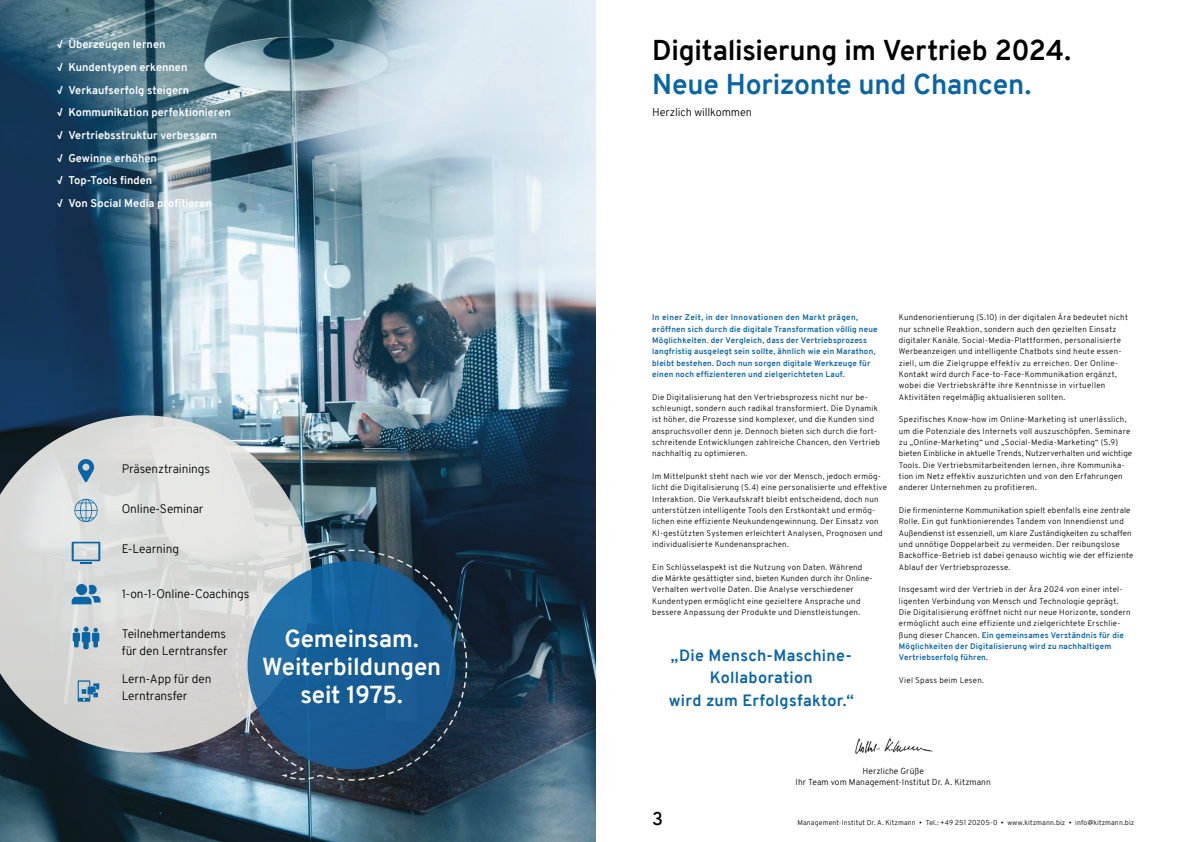
<style>
.page{position:relative;width:1191px;height:842px;background:#fff}
.page>*{position:absolute;margin:0;border:0;box-sizing:border-box;transform-origin:0 0}
.t1{font:700 28px "Overpass";letter-spacing:-.01em;color:#000}
.t2{font:700 28px "Overpass";letter-spacing:-.005em;color:#0a65a5}
.t3{font:700 24px/28.3px "Overpass";letter-spacing:-.005em;color:#fff;text-align:center}
.t4{font:600 18px "Overpass";color:#000}
.t5{font:700 16px/22.7px "Overpass";letter-spacing:.015em;color:#0a65a5;text-align:center}
.t6{font:300 12px/17px "Overpass";letter-spacing:-.005em;color:#000}
.t7{font:700 11px/22.7px "Overpass";letter-spacing:.005em;color:#fff}
.t8{font:300 11px "Overpass";letter-spacing:-.005em;color:#000}
.t9{font:300 8.5px/11.3px "Overpass";letter-spacing:.01em;color:#000;text-align:center}
.t10{font:300 8px/11.3px "Overpass";letter-spacing:.03em;color:#000}
.t11{font:700 8px/11.3px "Overpass";letter-spacing:.025em;color:#0a65a5}
.t12{font:300 7px "Overpass";letter-spacing:.015em;color:#000}
.s1{font-weight:700;color:#0a65a5}
</style>
<div class="page">
<img style="left:855px;top:738px;width:78px;height:17px">
<img style="left:0;top:0;width:595px;height:842px">
<svg style="left:0;top:415px;width:312px;height:338px;background:#c0c4c4"></svg>
<svg style="left:235px;top:549px;width:233px;height:232px;background:#306087"></svg>
<svg style="left:74px;top:499px;width:24px;height:23px"></svg>
<svg style="left:77px;top:458px;width:17px;height:24px"></svg>
<svg style="left:72px;top:542px;width:28px;height:22px"></svg>
<svg style="left:73px;top:626px;width:26px;height:23px"></svg>
<svg style="left:72px;top:584px;width:28px;height:20px"></svg>
<svg style="left:78px;top:680px;width:21px;height:22px"></svg>
<h3 class="t7" style="left:57px;top:33px;width:176px">√ Überzeugen lernen<br>√ Kundentypen erkennen<br>√ Verkaufserfolg steigern<br>√ Kommunikation perfektionieren √ Vertriebsstruktur verbessern<br>√ Gewinne erhöhen<br>√ Top-Tools finden<br>√ Von Social Media profitieren</h3>
<h3 class="t6" style="left:122px;top:461px;width:90px">Präsenztrainings</h3>
<h3 class="t6" style="left:122px;top:500px;width:83px">Online-Seminar</h3>
<h3 class="t6" style="left:122px;top:540px;width:59px">E-Learning</h3>
<h3 class="t6" style="left:122px;top:585px;width:129px">1-on-1-Online-Coachings</h3>
<h3 class="t6" style="left:122px;top:625px;width:108px">Teilnehmertandems für den Lerntransfer</h3>
<h3 class="t6" style="left:122px;top:671px;width:91px">Lern-App für den<br>Lerntransfer</h3>
<h2 class="t3" style="left:262px;top:624px;width:180px">Gemeinsam.<br>Weiterbildungen seit 1975.</h2>
<h1 class="t1" style="left:652px;top:30px;width:420px">Digitalisierung im Vertrieb 2024.</h1>
<h1 class="t2" style="left:652px;top:64px;width:380px">Neue Horizonte und Chancen.</h1>
<h3 class="t8" style="left:652px;top:105px;width:101px">Herzlich willkommen</h3>
<p class="t11" style="left:652px;top:312px;width:227px">In einer Zeit, in der Innovationen den Markt prägen, eröffnen sich durch die digitale Transformation völlig neue Möglichkeiten. der Vergleich, dass der Vertriebsprozess langfristig ausgelegt sein sollte, ähnlich wie ein Marathon, bleibt bestehen. Doch nun sorgen digitale Werkzeuge für einen noch effizienteren und zielgerichteten Lauf.</p>
<p class="t10" style="left:652px;top:391px;width:229px">Die Digitalisierung hat den Vertriebsprozess nicht nur be&shy;schleunigt, sondern auch radikal transformiert. Die Dynamik ist höher, die Prozesse sind komplexer, und die Kunden sind anspruchsvoller denn je. Dennoch bieten sich durch die fort&shy;schreitende Entwicklungen zahlreiche Chancen, den Vertrieb nachhaltig zu optimieren.</p>
<p class="t10" style="left:652px;top:471px;width:236px">Im Mittelpunkt steht nach wie vor der Mensch, jedoch ermög&shy;licht die Digitalisierung (S.4) eine personalisierte und effektive Interaktion. Die Verkaufskraft bleibt entscheidend, doch nun unterstützen intelligente Tools den Erstkontakt und ermög&shy;lichen eine effiziente Neukundengewinnung. Der Einsatz von KI-gestützten Systemen erleichtert Analysen, Prognosen und individualisierte Kundenansprachen.</p>
<p class="t10" style="left:652px;top:561px;width:222px">Ein Schlüsselaspekt ist die Nutzung von Daten. Während die Märkte gesättigter sind, bieten Kunden durch ihr Online-Verhalten wertvolle Daten. Die Analyse verschiedener Kundentypen ermöglicht eine gezieltere Ansprache und bessere Anpassung der Produkte und Dienstleistungen.</p>
<h3 class="t5" style="left:669px;top:644px;width:186px">„Die Mensch-Maschine-<br>Kollaboration<br>wird zum Erfolgsfaktor.“</h3>
<p class="t10" style="left:899px;top:312px;width:230px">Kundenorientierung (S.10) in der digitalen Ära bedeutet nicht nur schnelle Reaktion, sondern auch den gezielten Einsatz digitaler Kanäle. Social-Media-Plattformen, personalisierte Werbeanzeigen und intelligente Chatbots sind heute essen&shy;ziell, um die Zielgruppe effektiv zu erreichen. Der Online-Kontakt wird durch Face-to-Face-Kommunikation ergänzt, wobei die Vertriebskräfte ihre Kenntnisse in virtuellen Aktivitäten regelmäßig aktualisieren sollten.</p>
<p class="t10" style="left:899px;top:414px;width:235px">Spezifisches Know-how im Online-Marketing ist unerlässlich, um die Potenziale des Internets voll auszuschöpfen. Seminare zu „Online-Marketing“ und „Social-Media-Marketing“ (S.9) bieten Einblicke in aktuelle Trends, Nutzerverhalten und wichtige Tools. Die Vertriebsmitarbeitenden lernen, ihre Kommunika&shy;tion im Netz effektiv auszurichten und von den Erfahrungen anderer Unternehmen zu profitieren.</p>
<p class="t10" style="left:899px;top:505px;width:236px">Die firmeninterne Kommunikation spielt ebenfalls eine zentrale Rolle. Ein gut funktionierendes Tandem von Innendienst und Außendienst ist essenziell, um klare Zuständigkeiten zu schaffen und unnötige Doppelarbeit zu vermeiden. Der reibungslose Backoffice-Betrieb ist dabei genauso wichtig wie der effiziente Ablauf der Vertriebsprozesse.</p>
<p class="t10" style="left:899px;top:584px;width:233px">Insgesamt wird der Vertrieb in der Ära 2024 von einer intel&shy;ligenten Verbindung von Mensch und Technologie geprägt.<br>Die Digitalisierung eröffnet nicht nur neue Horizonte, sondern ermöglicht auch eine effiziente und zielgerichtete Erschlie&shy;ßung dieser Chancen. <span class="s1">Ein gemeinsames Verständnis für die Möglichkeiten der Digitalisierung wird zu nachhaltigem Vertriebserfolg führen.</span></p>
<p class="t10" style="left:899px;top:675px;width:87px">Viel Spass beim Lesen.</p>
<p class="t9" style="left:795px;top:765px;width:197px">Herzliche Grüße<br>Ihr Team vom Management-Institut Dr. A. Kitzmann</p>
<h3 class="t4" style="left:652px;top:806px;width:12px">3</h3>
<p class="t12" style="left:797px;top:817px;width:338px">Management-Institut Dr. A. Kitzmann • Tel.: +49 251 20205-0 • www.kitzmann.biz • info@kitzmann.biz</p>
</div>
